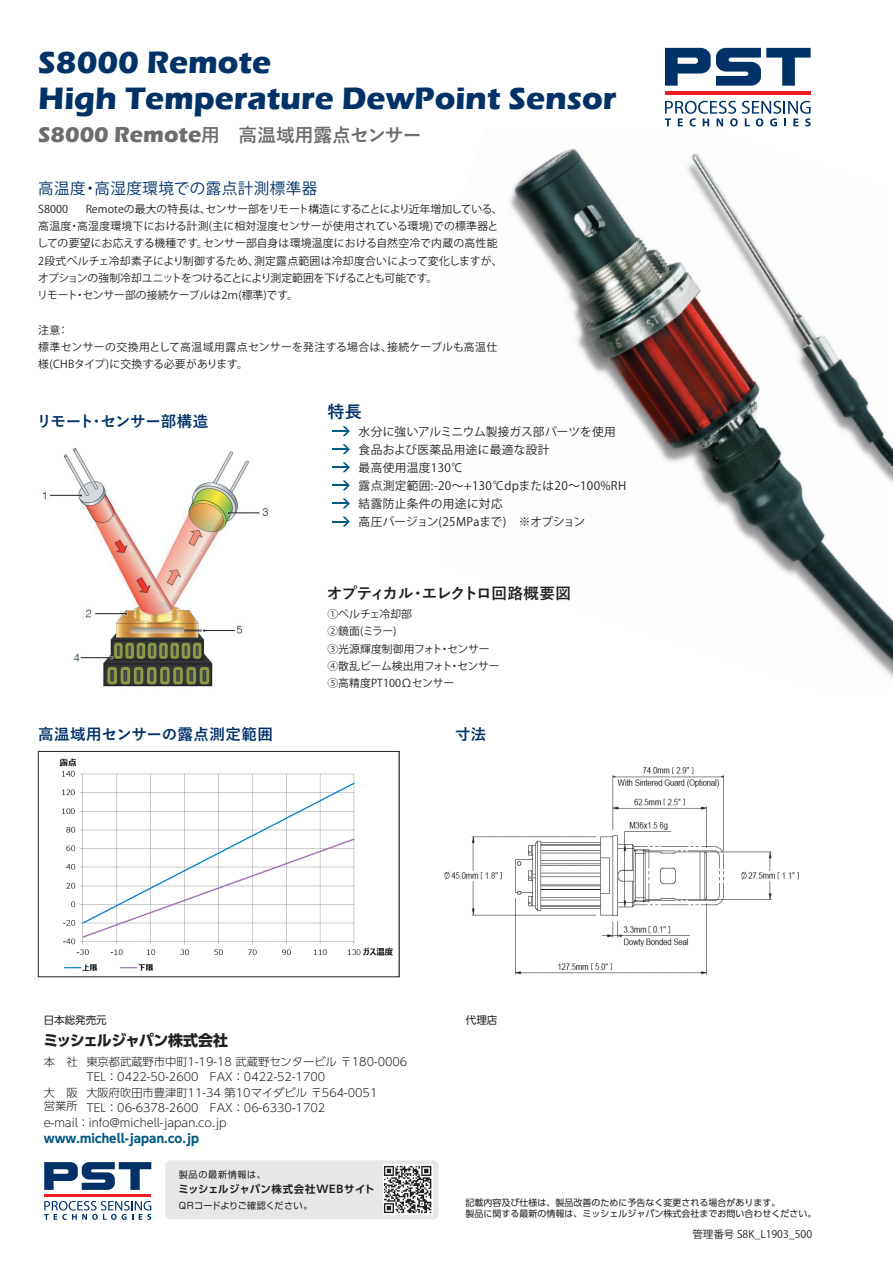
<style>
.page{position:relative;width:893px;height:1263px;background:#fff}
.page>*{position:absolute;margin:0;border:0;box-sizing:border-box;transform-origin:0 0}
.t1{font:700 31.95px "Eras ITC";color:#003268}
.t2{font:700 18.75px "Yu Gothic";color:#6c6d70}
.t3{font:700 16.95px "Yu Gothic";color:#003268}
.リード文{font:15.45px "Koz Go Pr 6 N";letter-spacing:.03em;color:#003268}
.リード文-2{font:700 15.45px "Yu Gothic";letter-spacing:-.045em;color:#231f20}
.リード文-3{font:700 15.45px "Yu Gothic";letter-spacing:.02em;color:#003268}
.リード文-4{font:700 15.45px "Yu Gothic";letter-spacing:-.025em;color:#003268}
.t4{font:700 15px "UD Shin Go Pro";letter-spacing:-.055em;color:#231f20}
.t5{font:700 12px "UD Shin Go Pro";color:#005983}
.t6{font:11.7px "Koz Go Pr 6 N";letter-spacing:.03em;color:#231f20}
.t7{font:11.7px "Koz Go Pr 6 N";letter-spacing:-.005em;color:#231f20}
.t8{font:11.7px "Koz Go Pr 6 N";letter-spacing:.01em;color:#231f20}
.t9{font:300 11.25px "UD Shin Go Pro";color:#231f20}
.リード文-5{font:10.8px/17.2px "Koz Go Pr 6 N";letter-spacing:.005em;color:#231f20}
.リード文-6{font:10.8px/17.2px "Koz Go Pr 6 N";letter-spacing:.025em;color:#231f20}
.リード文-7{font:10.8px "Koz Go Pr 6 N";letter-spacing:-.015em;color:#231f20}
.t10{font:10.5px "Koz Go Pr 6 N";color:#231f20}
.t11{font:10.5px "UD Shin Go Pro";color:#231f20}
.t12{font:700 10.35px "UD Shin Go Pro De";letter-spacing:.05em;color:#231f20}
.t13{font:9.15px "P Shin Go Pr 6 N";letter-spacing:.02em;color:#231f20}
.t14{font:9.15px "P Shin Go Pr 6 N";letter-spacing:.075em;color:#231f20}
.t15{font:9px/10.8px "UD Shin Go Pro";color:#231f20}
.s1{font-family:"Eras ITC";font-size:22.35px}
</style>
<div class="page">
<img style="left:509px;top:148px;width:384px;height:531px">
<div style="left:165px;top:1160px;width:273px;height:59px;background:#e6e7e9;border-radius:6px"></div>
<img style="left:383px;top:1165px;width:50px;height:50px">
<svg style="left:44px;top:1162px;width:107px;height:28px"></svg>
<svg style="left:44px;top:1201px;width:107px;height:19px"></svg>
<hr style="left:44px;top:1194px;width:107px;height:3px;background:#ee1d23">
<svg style="left:665px;top:48px;width:146px;height:38px"></svg>
<svg style="left:665px;top:101px;width:146px;height:25px"></svg>
<hr style="left:665px;top:91px;width:145px;height:4px;background:#ee1d23">
<img style="left:42px;top:448px;width:227px;height:239px">
<img style="left:444px;top:766px;width:355px;height:209px">
<svg style="left:332px;top:426px;width:18px;height:10px"></svg>
<svg style="left:332px;top:444px;width:18px;height:10px"></svg>
<svg style="left:332px;top:462px;width:18px;height:10px"></svg>
<svg style="left:332px;top:480px;width:18px;height:10px"></svg>
<svg style="left:332px;top:498px;width:18px;height:10px"></svg>
<svg style="left:332px;top:517px;width:18px;height:9px"></svg>
<img style="left:59px;top:758px;width:334px;height:213px">
<div style="left:38px;top:751px;width:361px;height:226px;border:1px solid #231f20"></div>
<div style="left:173px;top:755px;width:90px;height:11px;background:#fff"></div>
<p class="t1" style="left:38px;top:44px;width:234px">S8000 Remote</p>
<p class="t1" style="left:38px;top:80px;width:580px">High Temperature DewPoint Sensor</p>
<p class="t2" style="left:38px;top:125px;width:385px"><span class="s1">S8000 Remote</span>用　高温域用露点センサー</p>
<p class="リード文" style="left:38px;top:179px;width:281px">高温度・高湿度環境での露点計測標準器</p>
<p class="リード文-5" style="left:38px;top:201px;width:31px">S8000</p>
<p class="リード文-5" style="left:37px;top:201px;width:467px;text-indent:48px">Remoteの最大の特長は、センサー部をリモート構造にすることにより近年増加している、高温度・高湿度環境下における計測(主に相対湿度センサーが使用されている環境)での標準器としての要望にお応えする機種です。センサー部自身は環境温度における自然空冷で内蔵の高性能2段式ペルチェ冷却素子により制御するため、測定露点範囲は冷却度合いによって変化しますが、オプションの強制冷却ユニットをつけることにより測定範囲を下げることも可能です。</p>
<p class="リード文-5" style="left:37px;top:287px;width:262px">リモート・センサー部の接続ケーブルは2ｍ(標準)です。</p>
<p class="リード文-5" style="left:38px;top:321px;width:32px">注意：</p>
<p class="リード文-6" style="left:38px;top:338px;width:461px">標準センサーの交換用として高温域用露点センサーを発注する場合は、接続ケーブルも高温仕様(CHBタイプ)に交換する必要があります。</p>
<p class="リード文-4" style="left:36px;top:412px;width:173px">リモート・センサー部構造</p>
<p class="t3" style="left:327px;top:402px;width:36px">特長</p>
<p class="t8" style="left:359px;top:425px;width:259px">水分に強いアルミニウム製接ガス部パーツを使用</p>
<p class="t6" style="left:359px;top:443px;width:192px">食品および医薬品用途に最適な設計</p>
<p class="t6" style="left:359px;top:461px;width:106px">最高使用温度130℃</p>
<p class="t6" style="left:359px;top:479px;width:269px">露点測定範囲:-20〜+130℃dpまたは20〜100%RH</p>
<p class="t6" style="left:359px;top:497px;width:146px">結露防止条件の用途に対応</p>
<p class="t7" style="left:359px;top:515px;width:228px">高圧バージョン(25MPaまで)　※オプション</p>
<p class="リード文-2" style="left:327px;top:584px;width:245px">オプティカル・エレクトロ回路概要図</p>
<p class="リード文-5" style="left:327px;top:606px;width:86px">①ペルチェ冷却部</p>
<p class="リード文-5" style="left:327px;top:623px;width:71px">②鏡面(ミラー)</p>
<p class="リード文-5" style="left:327px;top:640px;width:164px">③光源輝度制御用フォト・センサー</p>
<p class="リード文-7" style="left:327px;top:660px;width:174px">④散乱ビーム検出用フォト・センサー</p>
<p class="リード文-5" style="left:327px;top:675px;width:129px">⑤高精度PT100Ωセンサー</p>
<p class="リード文-3" style="left:38px;top:726px;width:236px">高温域用センサーの露点測定範囲</p>
<p class="リード文-3" style="left:455px;top:726px;width:33px">寸法</p>
<p class="t11" style="left:44px;top:1011px;width:64px">日本総発売元</p>
<p class="t4" style="left:43px;top:1028px;width:186px">ミッシェルジャパン株式会社</p>
<p class="t9" style="left:44px;top:1053px;width:365px">本　社 東京都武蔵野市中町1-19-18 武蔵野センタービル 〒180-0006</p>
<p class="t9" style="left:86px;top:1068px;width:240px">TEL：0422-50-2600　FAX：0422-52-1700</p>
<p class="t9" style="left:44px;top:1083px;width:35px">大　阪</p>
<p class="t9" style="left:44px;top:1097px;width:35px">営業所</p>
<p class="t9" style="left:86px;top:1083px;width:293px">大阪府吹田市豊津町11-34 第10マイダビル 〒564-0051</p>
<p class="t9" style="left:86px;top:1098px;width:240px">TEL：06-6378-2600　FAX：06-6330-1702</p>
<p class="t9" style="left:44px;top:1114px;width:184px">e-mail：info@michell-japan.co.jp</p>
<p class="t5" style="left:44px;top:1129px;width:157px">www.michell-japan.co.jp</p>
<p class="t14" style="left:179px;top:1167px;width:89px">製品の最新情報は、</p>
<p class="t12" style="left:178px;top:1181px;width:198px">ミッシェルジャパン株式会社WEBサイト</p>
<p class="t13" style="left:179px;top:1198px;width:135px">QRコードよりご確認ください。</p>
<p class="t11" style="left:466px;top:1011px;width:33px">代理店</p>
<p class="t15" style="left:465px;top:1197px;width:353px">記載内容及び仕様は、製品改善のために予告なく変更される場合があります。<br>製品に関する最新の情報は、ミッシェルジャパン株式会社までお問い合わせください。</p>
<p class="t10" style="left:692px;top:1228px;width:121px">管理番号 S8K_L1903_500</p>
</div>
